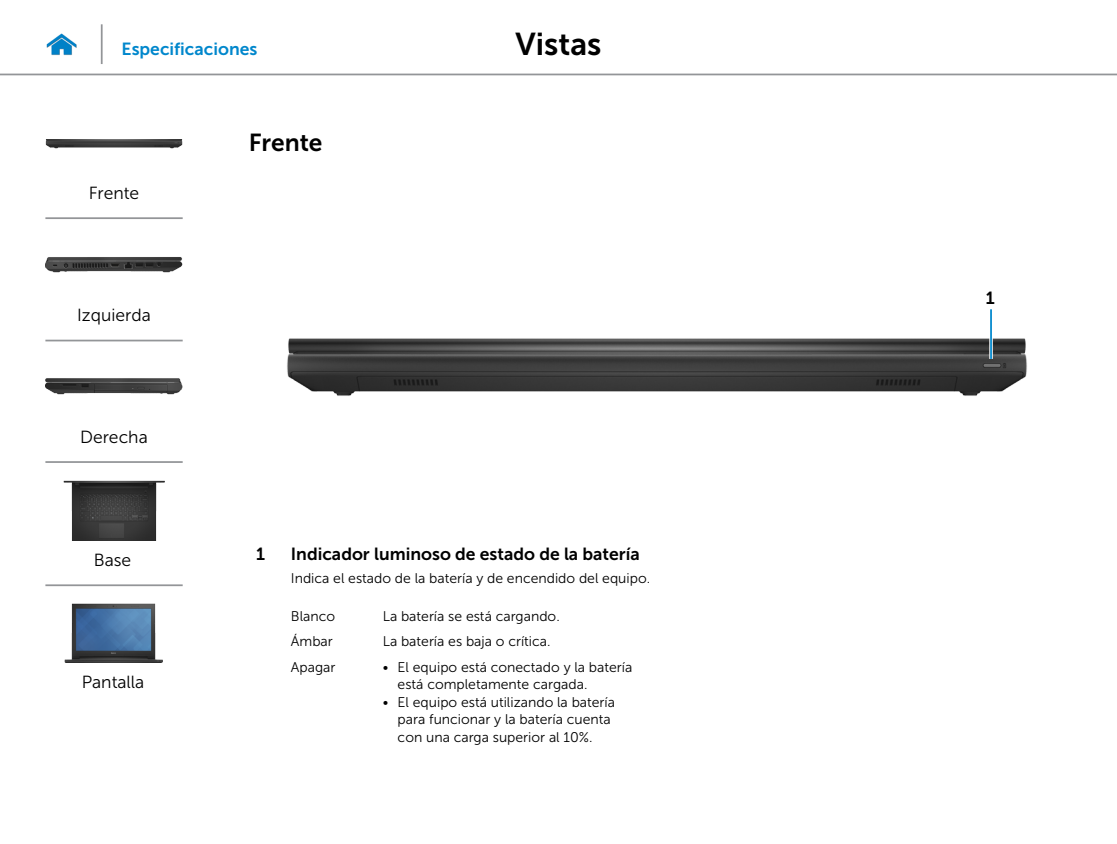
<style>
.page{position:relative;width:1117px;height:844px;background:#fff}
.page>*{position:absolute;margin:0;border:0;box-sizing:border-box;transform-origin:0 0}
.t1{font:31.5px "Museo Sans For Dell 700";color:#000}
.Head2{font:24.5px "Museo Sans For Dell 700";color:#000}
.Callout_Head{font:17.5px "Museo Sans For Dell 700";color:#000}
.t2{font:17.5px "Museo Sans For Dell 300";color:#000}
.Hyperlink{font:17.5px "Museo Sans For Dell 700";color:#0087cc}
.Callout-L{font:17.5px "Museo Sans For Dell 700";color:#000}
.Callout_description{font:14px/17.5px "Museo Sans For Dell 300";color:#000}
</style>
<div class="page">
<hr style="left:0;top:74px;width:1116px;height:1px;background:#939598">
<img style="left:46px;top:33px;width:31px;height:23px">
<img style="left:287px;top:338px;width:740px;height:58px">
<hr style="left:989px;top:309px;width:3px;height:50px;background:#fff">
<hr style="left:989px;top:309px;width:2px;height:50px;background:#0087cc">
<hr style="left:101px;top:24px;width:2px;height:40px;background:#939598">
<img style="left:45px;top:139px;width:137px;height:10px">
<img style="left:45px;top:257px;width:137px;height:16px">
<img style="left:45px;top:378px;width:137px;height:16px">
<img style="left:64px;top:480px;width:100px;height:60px">
<img style="left:65px;top:603px;width:98px;height:59px">
<hr style="left:45px;top:217px;width:138px;height:2px;background:#939598">
<hr style="left:45px;top:339px;width:138px;height:2px;background:#939598">
<hr style="left:45px;top:461px;width:138px;height:2px;background:#939598">
<hr style="left:45px;top:584px;width:138px;height:2px;background:#939598">
<p class="Hyperlink" style="left:122px;top:39px;width:137px">Especificaciones</p>
<h1 class="t1" style="left:515px;top:26px;width:87px">Vistas</h1>
<p class="t2" style="left:89px;top:183px;width:52px">Frente</p>
<p class="t2" style="left:77px;top:305px;width:75px">Izquierda</p>
<p class="t2" style="left:80px;top:428px;width:69px">Derecha</p>
<p class="t2" style="left:94px;top:550px;width:39px">Base</p>
<p class="t2" style="left:82px;top:672px;width:64px">Pantalla</p>
<p class="Head2" style="left:249px;top:128px;width:75px">Frente</p>
<p class="Callout_Head" style="left:256px;top:544px;width:10px">1</p>
<p class="Callout_Head" style="left:291px;top:544px;width:350px">Indicador luminoso de estado de la batería</p>
<p class="Callout_description" style="left:291px;top:569px;width:360px">Indica el estado de la batería y de encendido del equipo.</p>
<p class="Callout_description" style="left:291px;top:607px;width:46px">Blanco</p>
<p class="Callout_description" style="left:382px;top:607px;width:178px">La batería se está cargando.</p>
<p class="Callout_description" style="left:291px;top:632px;width:43px">Ámbar</p>
<p class="Callout_description" style="left:382px;top:632px;width:169px">La batería es baja o crítica.</p>
<p class="Callout_description" style="left:291px;top:658px;width:46px">Apagar</p>
<p class="Callout_description" style="left:397px;top:658px;width:236px;text-indent:-15px">• El equipo está conectado y la batería está completamente cargada.</p>
<p class="Callout_description" style="left:397px;top:693px;width:219px;text-indent:-15px">• El equipo está utilizando la batería para funcionar y la batería cuenta con una carga superior al 10%.</p>
<p class="Callout-L" style="left:985px;top:288px;width:10px">1</p>
</div>
